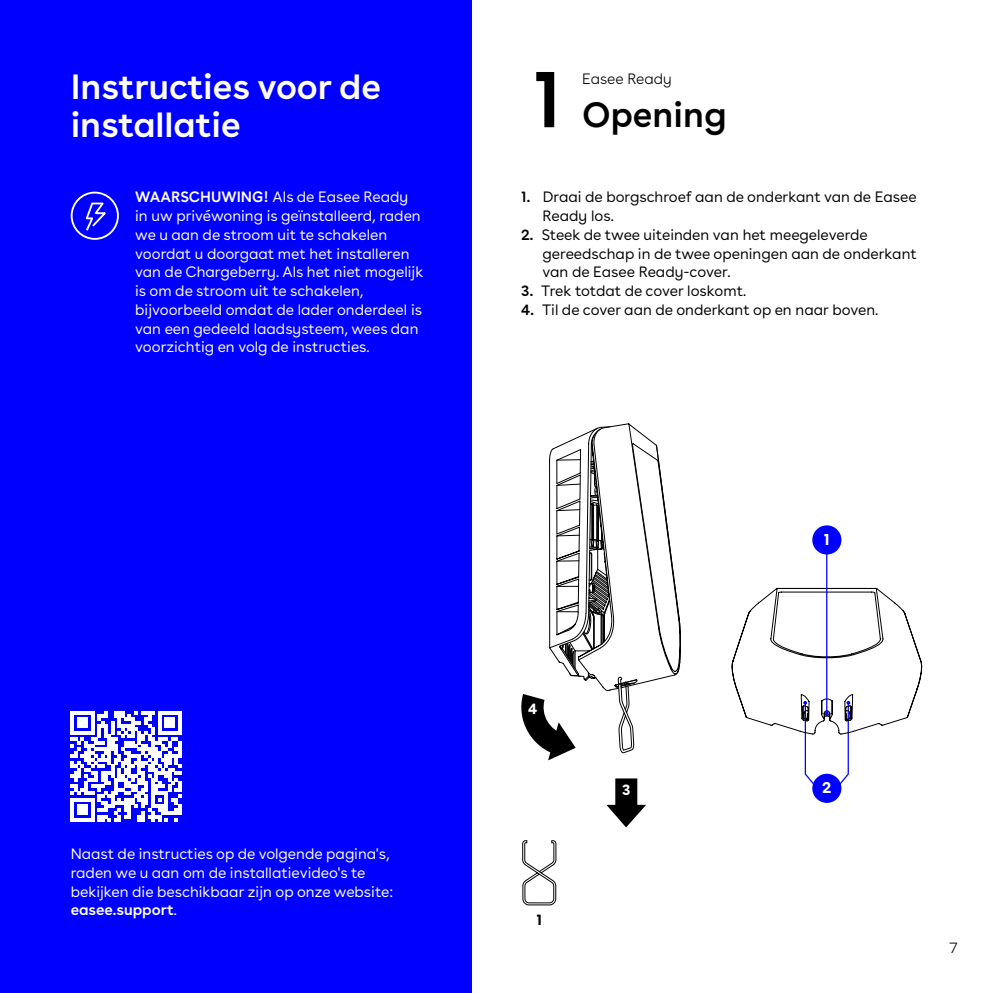
<style>
.page{position:relative;width:993px;height:993px;background:#fff}
.page>*{position:absolute;margin:0;border:0;box-sizing:border-box;transform-origin:0 0}
.t1{font:600 80px "Buenos Aires";color:#000}
.t2{font:600 35px/37.5px "Buenos Aires";color:#fff}
.t3{font:600 35px "Buenos Aires";color:#000}
.t4{font:700 15.75px "Buenos Aires";color:#fff}
.t5{font:15px/18.8px "Buenos Aires";color:#fff}
.t6{font:15px/18.8px "Buenos Aires";color:#000}
.t7{font:300 15px "Buenos Aires";color:#000}
.t8{font:700 15px "Buenos Aires";color:#fff}
.t9{font:700 15px "Buenos Aires";color:#000}
.s1{font-weight:600}
</style>
<div class="page">
<div style="left:0;top:0;width:471px;height:992px;background:#00f"></div>
<svg style="left:522px;top:840px;width:34px;height:65px"></svg>
<svg style="left:606px;top:778px;width:40px;height:49px"></svg>
<div style="left:71px;top:191px;width:48px;height:49px;border:2px solid #fff;border-radius:50%"></div>
<svg style="left:85px;top:202px;width:21px;height:29px"></svg>
<svg style="left:71px;top:711px;width:110px;height:110px"></svg>
<div style="left:812px;top:773px;width:29px;height:29px;background:#00f;border-radius:50%"></div>
<hr style="left:825px;top:553px;width:2px;height:159px;background:#00f">
<svg style="left:731px;top:587px;width:192px;height:198px"></svg>
<div style="left:812px;top:525px;width:29px;height:29px;background:#00f;border-radius:50%"></div>
<svg style="left:521px;top:423px;width:159px;height:337px"></svg>
<h2 class="t2" style="left:71px;top:64px;width:312px">Instructies voor de installatie</h2>
<p class="t5" style="left:135px;top:186px;width:289px"><span class="s1">WAARSCHUWING!</span> Als de Easee Ready in uw privéwoning is geïnstalleerd, raden we u aan de stroom uit te schakelen voordat u doorgaat met het installeren van de Chargeberry. Als het niet mogelijk is om de stroom uit te schakelen, bijvoorbeeld omdat de lader onderdeel is van een gedeeld laadsysteem, wees dan voorzichtig en volg de instructies.</p>
<p class="t5" style="left:71px;top:842px;width:324px">Naast de instructies op de volgende pagina's, raden we u aan om de installatievideo's te bekijken die beschikbaar zijn op onze website: <span class="s1">easee.support</span>.</p>
<h1 class="t1" style="left:532px;top:32px;width:31px">1</h1>
<p class="t7" style="left:582px;top:67px;width:91px">Easee Ready</p>
<h2 class="t3" style="left:582px;top:86px;width:146px">Opening</h2>
<p class="t6" style="left:542px;top:186px;width:375px;text-indent:-21px"><span class="s1">1.</span> Draai de borgschroef aan de onderkant van de Easee<br>Ready los.</p>
<p class="t6" style="left:542px;top:224px;width:376px;text-indent:-21px"><span class="s1">2.</span> Steek de twee uiteinden van het meegeleverde gereedschap in de twee openingen aan de onderkant van de Easee Ready-cover.</p>
<p class="t6" style="left:521px;top:280px;width:226px"><span class="s1">3.</span> Trek totdat de cover loskomt.</p>
<p class="t6" style="left:521px;top:299px;width:358px"><span class="s1">4.</span> Til de cover aan de onderkant op en naar boven.</p>
<p class="t8" style="left:528px;top:696px;width:11px">4</p>
<p class="t9" style="left:536px;top:906px;width:7px">1</p>
<p class="t8" style="left:622px;top:776px;width:10px">3</p>
<p class="t4" style="left:823px;top:525px;width:8px">1</p>
<p class="t4" style="left:822px;top:773px;width:11px">2</p>
<p class="t7" style="left:949px;top:935px;width:10px">7</p>
</div>
